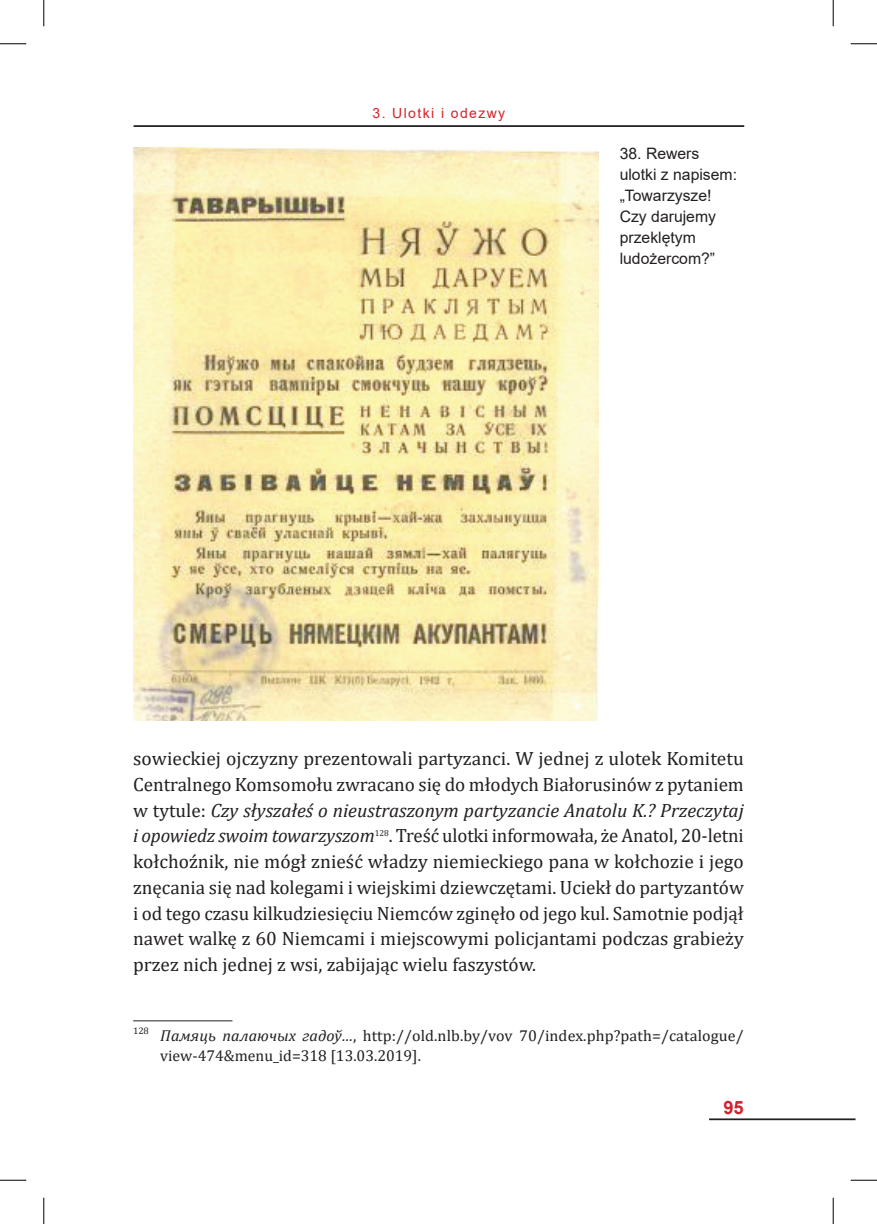
<style>
.page{position:relative;width:877px;height:1224px;background:#fff}
.page>*{position:absolute;margin:0;border:0;box-sizing:border-box;transform-origin:0 0}
.t1{font:19.25px/25.7px "Cambria";color:#231f20;text-align:justify}
.t2{font:700 18.38px "Arial";color:#d1232a}
.t3{font:15.75px/20.1px "Cambria";letter-spacing:.005em;color:#231f20}
.t4{font:15.75px/21px "Arial";color:#231f20}
.t5{font:14px "Arial";letter-spacing:.1em;color:#d1232a}
.t6{font:8.58px "Cambria";color:#231f20}
.s1{font-style:italic}
</style>
<div class="page">
<hr style="left:133px;top:125px;width:611px;height:2px;background:#231f20">
<hr style="left:708px;top:1118px;width:147px;height:2px;background:#231f20">
<hr style="left:133px;top:1020px;width:99px;height:1px;background:#231f20">
<img style="left:133px;top:148px;width:465px;height:572px">
<svg style="left:0;top:43px;width:26px;height:1px"></svg>
<svg style="left:850px;top:43px;width:26px;height:1px"></svg>
<svg style="left:0;top:1179px;width:26px;height:1px"></svg>
<svg style="left:850px;top:1179px;width:26px;height:1px"></svg>
<svg style="left:43px;top:0;width:1px;height:26px"></svg>
<svg style="left:43px;top:1197px;width:1px;height:26px"></svg>
<svg style="left:832px;top:0;width:1px;height:26px"></svg>
<svg style="left:832px;top:1197px;width:1px;height:26px"></svg>
<p class="t5" style="left:372px;top:104px;width:134px">3. Ulotki i odezwy</p>
<p class="t4" style="left:619px;top:143px;width:119px">38. Rewers ulotki z napisem: „Towarzysze!<br>Czy darujemy przeklętym ludożercom?”</p>
<p class="t1" style="left:133px;top:745px;width:612px">sowieckiej ojczyzny prezentowali partyzanci. W jednej z ulotek Komitetu Centralnego Komsomołu zwracano się do młodych Białorusinów z pytaniem w tytule: <span class="s1">Czy słyszałeś o nieustraszonym partyzancie Anatolu K.? Przeczytaj i opowiedz swoim towarzyszom</span></p>
<p class="t1" style="left:133px;top:822px;width:612px;text-indent:255px">. Treść ulotki informowała, że Anatol, 20-letni kołchoźnik, nie mógł znieść władzy niemieckiego pana w kołchozie i jego znęcania się nad kolegami i wiejskimi dziewczętami. Uciekł do partyzantów i od tego czasu kilkudziesięciu Niemców zginęło od jego kul. Samotnie podjął nawet walkę z 60 Niemcami i miejscowymi policjantami podczas grabieży przez nich jednej z wsi, zabijając wielu faszystów.</p>
<p class="t6" style="left:374px;top:828px;width:16px">128</p>
<p class="t3" style="left:160px;top:1025px;width:584px;text-indent:-27px"><sup>128</sup> <span class="s1">Памяць палаючых гадоў…</span>, http://old.nlb.by/vov 70/index.php?path=/catalogue/ view-474&amp;menu_id=318 [13.03.2019].</p>
<p class="t2" style="left:723px;top:1094px;width:22px">95</p>
</div>
